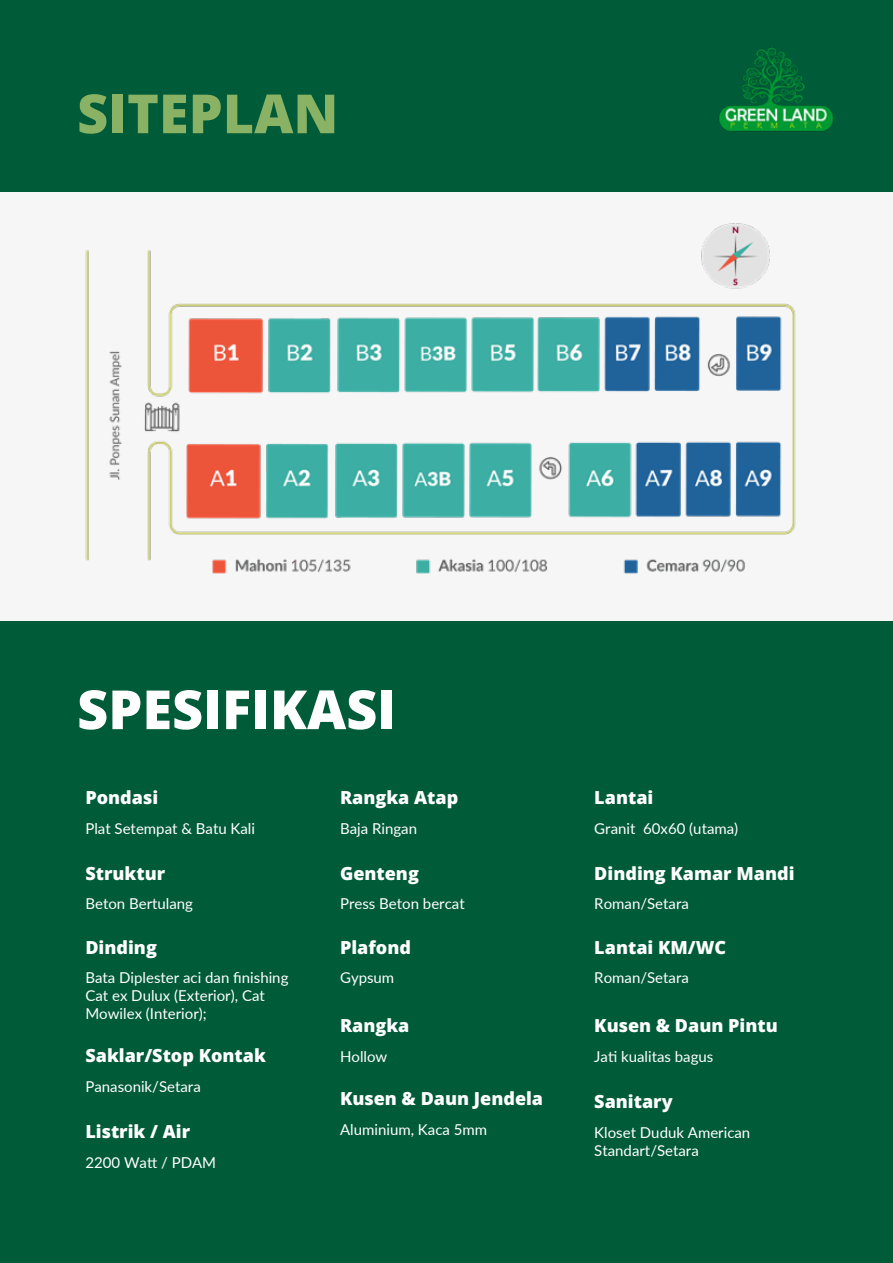
<style>
.page{position:relative;width:893px;height:1263px;background:#005b39}
.page>*{position:absolute;margin:0;border:0;box-sizing:border-box;transform-origin:0 0}
.t1{font:800 54px "Open Sans";color:#fff}
.t2{font:800 54px "Open Sans";color:#8ab265}
.t3{font:800 18px "Open Sans";color:#fff}
.t4{font:15px/18px "Lato";color:#fff}
</style>
<div class="page">
<div style="left:0;top:192px;width:893px;height:429px;background:#f6f6f6"></div>
<img style="left:719px;top:47px;width:115px;height:85px">
<img style="left:85px;top:223px;width:711px;height:351px">
<h1 class="t2" style="left:77px;top:77px;width:263px">SITEPLAN</h1>
<h1 class="t1" style="left:77px;top:672px;width:321px">SPESIFIKASI</h1>
<p class="t3" style="left:85px;top:785px;width:74px">Pondasi</p>
<p class="t3" style="left:340px;top:785px;width:120px">Rangka Atap</p>
<p class="t3" style="left:594px;top:785px;width:61px">Lantai</p>
<p class="t4" style="left:85px;top:819px;width:171px">Plat Setempat &amp; Batu Kali</p>
<p class="t4" style="left:340px;top:819px;width:79px">Baja Ringan</p>
<p class="t4" style="left:594px;top:819px;width:145px">Granit 60x60 (utama)</p>
<p class="t3" style="left:85px;top:861px;width:81px">Struktur</p>
<p class="t3" style="left:340px;top:861px;width:80px">Genteng</p>
<p class="t3" style="left:594px;top:861px;width:202px">Dinding Kamar Mandi</p>
<p class="t4" style="left:85px;top:894px;width:109px">Beton Bertulang</p>
<p class="t4" style="left:340px;top:894px;width:126px">Press Beton bercat</p>
<p class="t4" style="left:594px;top:894px;width:96px">Roman/Setara</p>
<p class="t3" style="left:85px;top:935px;width:73px">Dinding</p>
<p class="t3" style="left:340px;top:935px;width:72px">Plafond</p>
<p class="t3" style="left:594px;top:935px;width:133px">Lantai KM/WC</p>
<p class="t4" style="left:85px;top:968px;width:205px">Bata Diplester aci dan finishing<br>Cat ex Dulux (Exterior), Cat<br>Mowilex (Interior);</p>
<p class="t4" style="left:340px;top:968px;width:56px">Gypsum</p>
<p class="t3" style="left:340px;top:1013px;width:71px">Rangka</p>
<p class="t4" style="left:594px;top:968px;width:96px">Roman/Setara</p>
<p class="t3" style="left:594px;top:1013px;width:185px">Kusen &amp; Daun Pintu</p>
<p class="t3" style="left:85px;top:1043px;width:182px">Saklar/Stop Kontak</p>
<p class="t4" style="left:340px;top:1047px;width:49px">Hollow</p>
<p class="t4" style="left:594px;top:1047px;width:121px">Jati kualitas bagus</p>
<p class="t4" style="left:85px;top:1077px;width:117px">Panasonik/Setara</p>
<p class="t3" style="left:340px;top:1086px;width:205px">Kusen &amp; Daun Jendela</p>
<p class="t3" style="left:594px;top:1089px;width:80px">Sanitary</p>
<p class="t3" style="left:85px;top:1119px;width:106px">Listrik / Air</p>
<p class="t4" style="left:85px;top:1153px;width:132px">2200 Watt / PDAM</p>
<p class="t4" style="left:340px;top:1120px;width:149px">Aluminium, Kaca 5mm</p>
<p class="t4" style="left:594px;top:1123px;width:158px">Kloset Duduk American<br>Standart/Setara</p>
</div>
